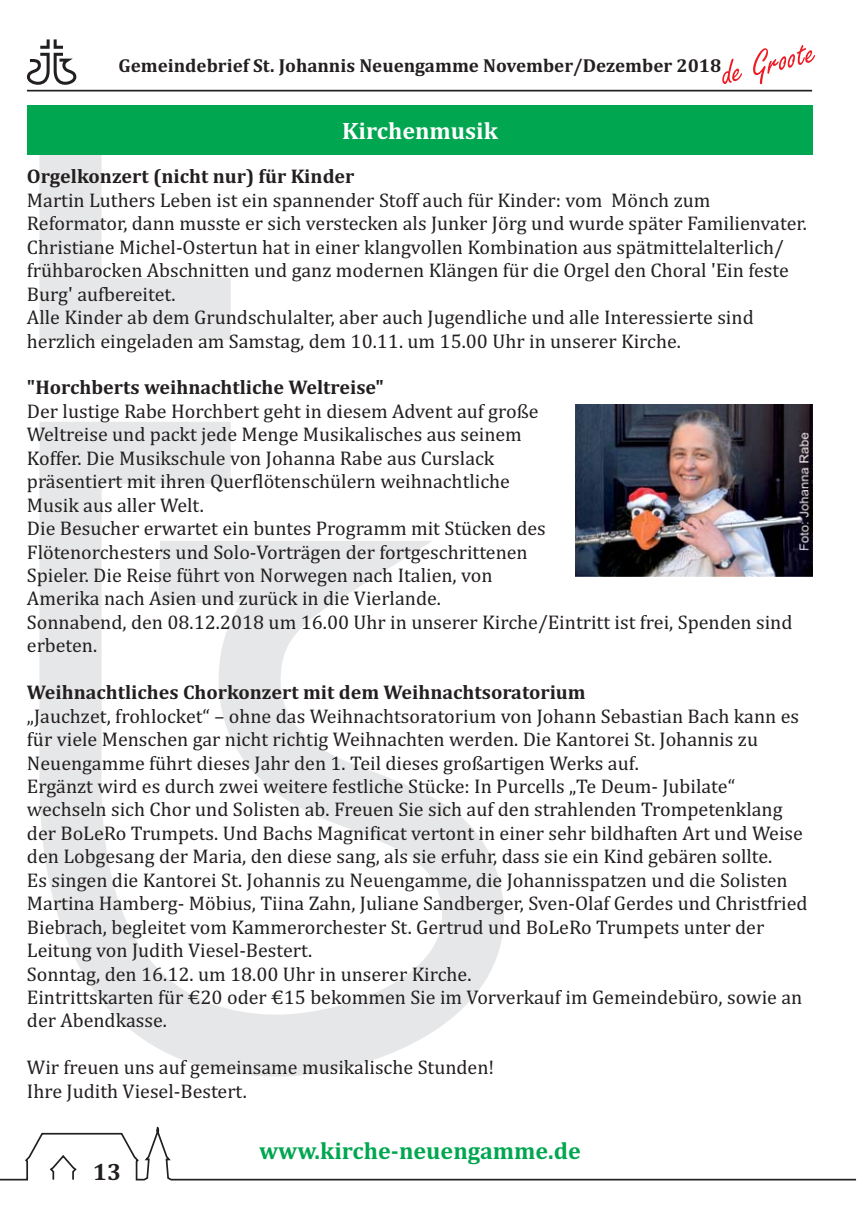
<style>
.page{position:relative;width:858px;height:1226px;background:#fff}
.page>*{position:absolute;margin:0;border:0;box-sizing:border-box;transform-origin:0 0}
.t1{font:700 24px "Cambria";color:#00a650}
.t2{font:700 24px "Cambria";color:#fff}
.t3{font:700 24px "Cambria";color:#231f20}
.t4{font:20px/23.4px "Cambria";color:#231f20}
.t5{font:700 20px "Cambria";color:#231f20}
.t6{font:700 19px "Cambria";color:#231f20}
</style>
<div class="page">
<svg style="left:27px;top:39px;width:49px;height:46px"></svg>
<svg style="left:722px;top:45px;width:93px;height:39px"></svg>
<hr style="left:27px;top:90px;width:785px;height:2px;background:#231f20">
<svg style="left:39px;top:155px;width:465px;height:922px"></svg>
<svg style="left:0;top:1126px;width:857px;height:55px"></svg>
<div style="left:27px;top:106px;width:785px;height:49px;background:#00a650"></div>
<img style="left:575px;top:404px;width:237px;height:172px">
<p class="t6" style="left:118px;top:59px;width:604px">Gemeindebrief St. Johannis Neuengamme November/Dezember 2018</p>
<p class="t2" style="left:342px;top:122px;width:157px">Kirchenmusik</p>
<p class="t5" style="left:27px;top:169px;width:329px">Orgelkonzert (nicht nur) für Kinder</p>
<p class="t4" style="left:27px;top:190px;width:781px">Martin Luthers Leben ist ein spannender Stoff auch für Kinder: vom Mönch zum Reformator, dann musste er sich verstecken als Junker Jörg und wurde später Familienvater.<br>Christiane Michel-Ostertun hat in einer klangvollen Kombination aus spätmittelalterlich/ frühbarocken Abschnitten und ganz modernen Klängen für die Orgel den Choral 'Ein feste Burg' aufbereitet.<br>Alle Kinder ab dem Grundschulalter, aber auch Jugendliche und alle Interessierte sind herzlich eingeladen am Samstag, dem 10.11. um 15.00 Uhr in unserer Kirche.</p>
<p class="t5" style="left:27px;top:380px;width:359px">"Horchberts weihnachtliche Weltreise"</p>
<p class="t4" style="left:27px;top:401px;width:767px">Der lustige Rabe Horchbert geht in diesem Advent auf große<br>Weltreise und packt jede Menge Musikalisches aus seinem<br>Koffer. Die Musikschule von Johanna Rabe aus Curslack<br>präsentiert mit ihren Querflötenschülern weihnachtliche<br>Musik aus aller Welt.<br>Die Besucher erwartet ein buntes Programm mit Stücken des<br>Flötenorchesters und Solo-Vorträgen der fortgeschrittenen<br>Spieler. Die Reise führt von Norwegen nach Italien, von<br>Amerika nach Asien und zurück in die Vierlande.<br>Sonnabend, den 08.12.2018 um 16.00 Uhr in unserer Kirche/Eintritt ist frei, Spenden sind erbeten.</p>
<p class="t5" style="left:27px;top:685px;width:560px">Weihnachtliches Chorkonzert mit dem Weihnachtsoratorium</p>
<p class="t4" style="left:27px;top:706px;width:782px">„Jauchzet, frohlocket“ – ohne das Weihnachtsoratorium von Johann Sebastian Bach kann es für viele Menschen gar nicht richtig Weihnachten werden. Die Kantorei St. Johannis zu Neuengamme führt dieses Jahr den 1. Teil dieses großartigen Werks auf.<br>Ergänzt wird es durch zwei weitere festliche Stücke: In Purcells „Te Deum- Jubilate“ wechseln sich Chor und Solisten ab. Freuen Sie sich auf den strahlenden Trompetenklang der BoLeRo Trumpets. Und Bachs Magnificat vertont in einer sehr bildhaften Art und Weise den Lobgesang der Maria, den diese sang, als sie erfuhr, dass sie ein Kind gebären sollte.<br>Es singen die Kantorei St. Johannis zu Neuengamme, die Johannisspatzen und die Solisten Martina Hamberg- Möbius, Tiina Zahn, Juliane Sandberger, Sven-Olaf Gerdes und Christfried Biebrach, begleitet vom Kammerorchester St. Gertrud und BoLeRo Trumpets unter der Leitung von Judith Viesel-Bestert.<br>Sonntag, den 16.12. um 18.00 Uhr in unserer Kirche.<br>Eintrittskarten für €20 oder €15 bekommen Sie im Vorverkauf im Gemeindebüro, sowie an der Abendkasse.</p>
<p class="t4" style="left:27px;top:1058px;width:469px">Wir freuen uns auf gemeinsame musikalische Stunden!<br>Ihre Judith Viesel-Bestert.</p>
<p class="t3" style="left:93px;top:1163px;width:30px">13</p>
<p class="t1" style="left:259px;top:1142px;width:323px">www.kirche-neuengamme.de</p>
</div>
